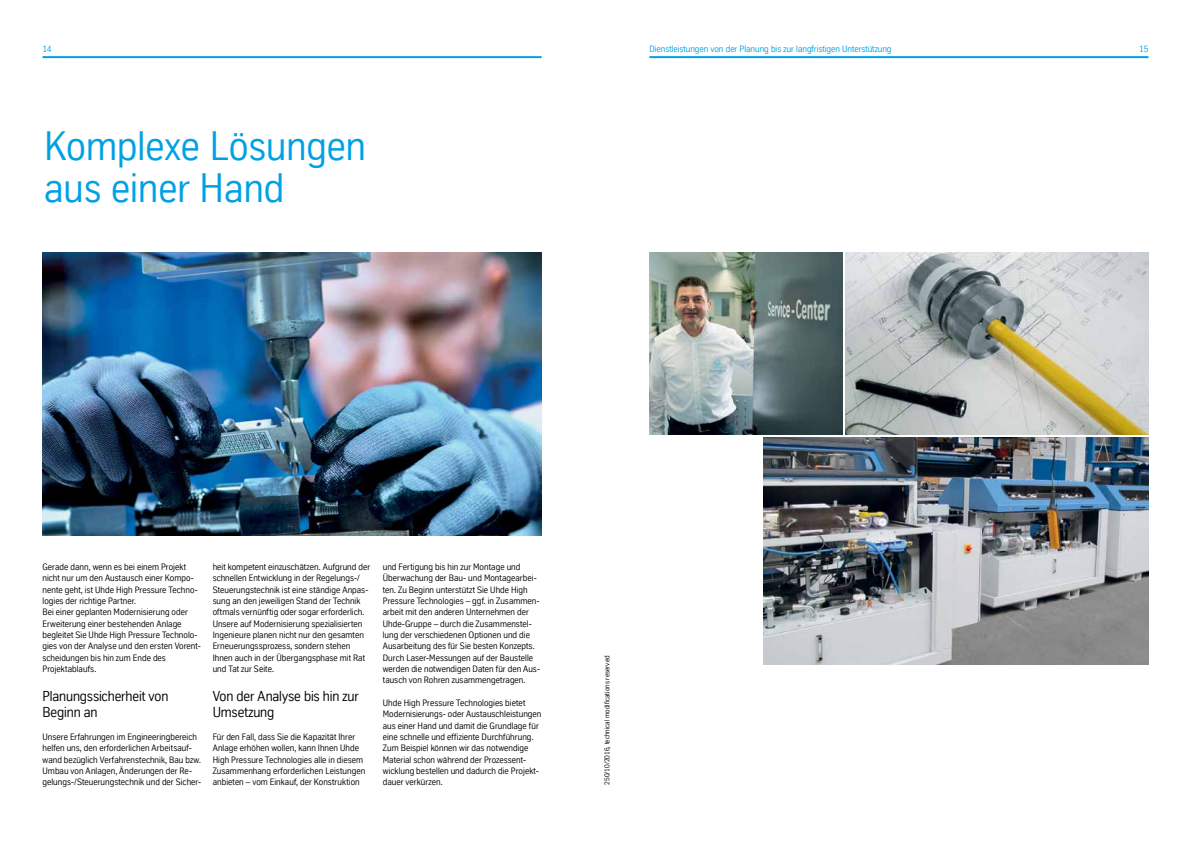
<style>
.page{position:relative;width:1191px;height:842px;background:#fff}
.page>*{position:absolute;margin:0;border:0;box-sizing:border-box;transform-origin:0 0}
.t1{font:40px/42px "TK Type";color:#00a1e4}
.t2{font:14px/16px "TK Type";letter-spacing:-.01em;color:#000}
.t3{font:9px/11.3px "TK Type";letter-spacing:.005em;color:#000}
.t4{font:9px "TK Type";color:#00a1e4}
.t5{font:7px "TK Type";color:#000}
</style>
<div class="page">
<hr style="left:43px;top:56px;width:498px;height:2px;background:#00a1e4">
<hr style="left:649px;top:56px;width:499px;height:2px;background:#00a1e4">
<img style="left:845px;top:252px;width:303px;height:183px">
<img style="left:649px;top:252px;width:193px;height:183px">
<img style="left:763px;top:437px;width:385px;height:227px">
<img style="left:43px;top:252px;width:498px;height:284px">
<p class="t4" style="left:649px;top:44px;width:244px">Dienstleistungen von der Planung bis zur langfristigen Unterstützung</p>
<p class="t4" style="left:43px;top:44px;width:11px">14</p>
<p class="t4" style="left:1139px;top:44px;width:11px">15</p>
<h1 class="t1" style="left:44px;top:125px;width:323px">Komplexe Lösungen aus einer Hand</h1>
<p class="t3" style="left:43px;top:561px;width:160px">Gerade dann, wenn es bei einem Projekt nicht nur um den Austausch einer Kompo&shy;nente geht, ist Uhde High Pressure Techno&shy;logies der richtige Partner.<br>Bei einer geplanten Modernisierung oder Erweiterung einer bestehenden Anlage begleitet Sie Uhde High Pressure Technolo&shy;gies von der Analyse und den ersten Vorent&shy;scheidungen bis hin zum Ende des Projektablaufs.</p>
<h2 class="t2" style="left:43px;top:688px;width:127px">Planungssicherheit von<br>Beginn an</h2>
<p class="t3" style="left:43px;top:731px;width:160px">Unsere Erfahrungen im Engineeringbereich helfen uns, den erforderlichen Arbeitsauf&shy;wand bezüglich Verfahrenstechnik, Bau bzw.<br>Umbau von Anlagen, Änderungen der Re&shy;gelungs-/Steuerungstechnik und der Sicher-</p>
<p class="t3" style="left:213px;top:561px;width:159px">heit kompetent einzuschätzen. Aufgrund der schnellen Entwicklung in der Regelungs-/ Steuerungstechnik ist eine ständige Anpas&shy;sung an den jeweiligen Stand der Technik oftmals vernünftig oder sogar erforderlich.<br>Unsere auf Modernisierung spezialisierten Ingenieure planen nicht nur den gesamten Erneuerungssprozess, sondern stehen Ihnen auch in der Übergangsphase mit Rat und Tat zur Seite.</p>
<h2 class="t2" style="left:213px;top:688px;width:148px">Von der Analyse bis hin zur<br>Umsetzung</h2>
<p class="t3" style="left:213px;top:731px;width:154px">Für den Fall, dass Sie die Kapazität Ihrer Anlage erhöhen wollen, kann Ihnen Uhde High Pressure Technologies alle in diesem Zusammenhang erforderlichen Leistungen anbieten – vom Einkauf, der Konstruktion</p>
<p class="t3" style="left:383px;top:561px;width:159px">und Fertigung bis hin zur Montage und Überwachung der Bau- und Montagearbei&shy;ten. Zu Beginn unterstützt Sie Uhde High Pressure Technologies – ggf. in Zusammen&shy;arbeit mit den anderen Unternehmen der Uhde-Gruppe – durch die Zusammenstel&shy;lung der verschiedenen Optionen und die Ausarbeitung des für Sie besten Konzepts.<br>Durch Laser-Messungen auf der Baustelle werden die notwendigen Daten für den Aus&shy;tausch von Rohren zusammengetragen.</p>
<p class="t3" style="left:383px;top:697px;width:160px">Uhde High Pressure Technologies bietet Modernisierungs- oder Austauschleistungen aus einer Hand und damit die Grundlage für eine schnelle und effiziente Durchführung.<br>Zum Beispiel können wir das notwendige Material schon während der Prozessent&shy;wicklung bestellen und dadurch die Projekt&shy;dauer verkürzen.</p>
<p class="t5" style="left:603px;top:785px;width:131px;rotate:-90deg">250/10/2016, technical modifications reserved</p>
</div>
